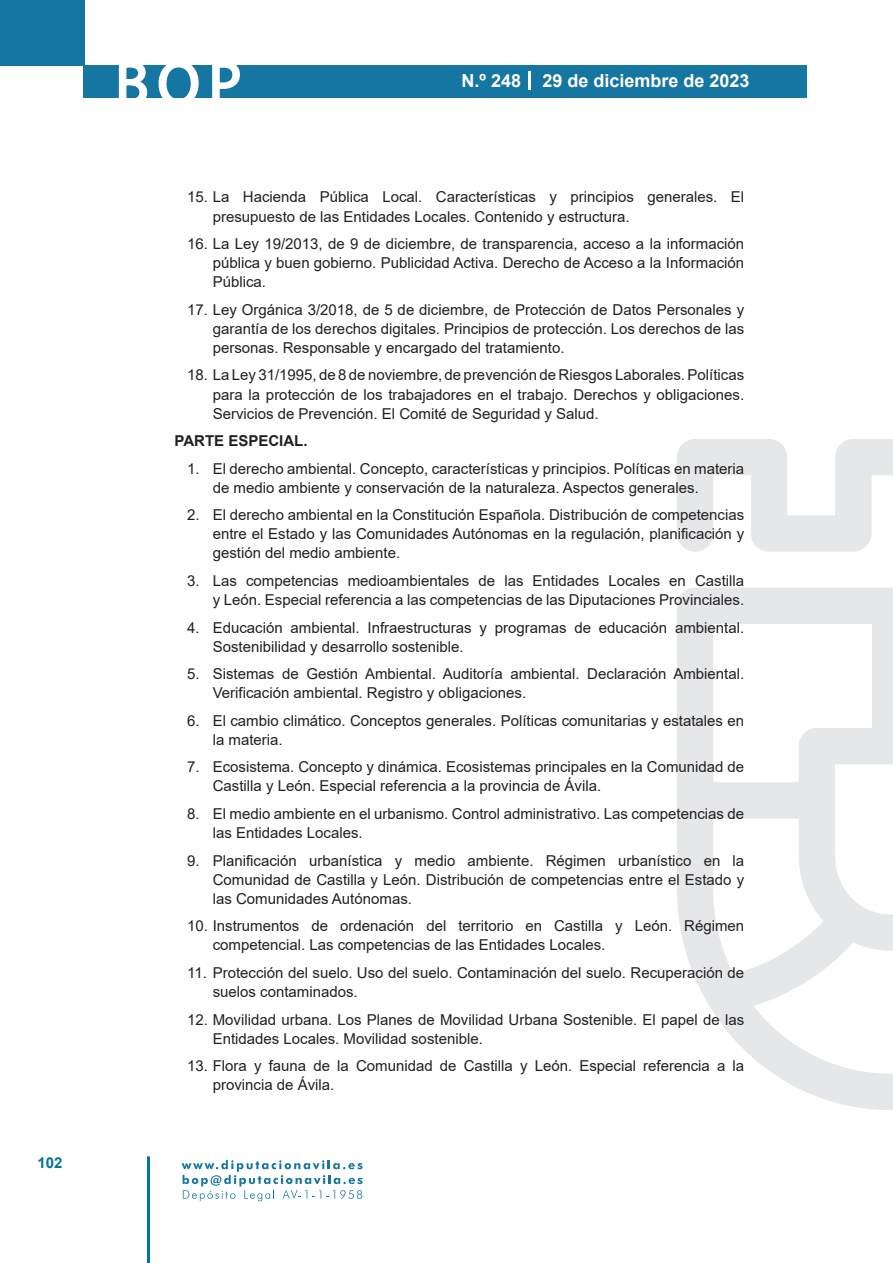
<style>
.page{position:relative;width:893px;height:1263px;background:#fff}
.page>*{position:absolute;margin:0;border:0;box-sizing:border-box;transform-origin:0 0}
.t1{font:500 61.5px "Avant Garde";color:#fff}
.t2{font:700 18px "Arial";color:#fff}
.t3{font:15px/19px "Arial";color:#231f20}
.texto_normal{font:700 15px "Arial";color:#231f20}
.t4{font:700 15px "Arial";color:#04739f}
</style>
<div class="page">
<div style="left:0;top:0;width:85px;height:65px;background:#1676a2"></div>
<div style="left:84px;top:65px;width:723px;height:33px;background:#1676a2"></div>
<svg style="left:118px;top:65px;width:30px;height:33px"></svg>
<svg style="left:158px;top:65px;width:41px;height:33px"></svg>
<svg style="left:212px;top:65px;width:28px;height:33px"></svg>
<svg style="left:182px;top:1160px;width:181px;height:41px"></svg>
<hr style="left:147px;top:1156px;width:3px;height:107px;background:#04739f">
<svg style="left:529px;top:71px;width:2px;height:19px"></svg>
<svg style="left:677px;top:439px;width:216px;height:671px"></svg>
<p class="t4" style="left:37px;top:1152px;width:27px">102</p>
<h1 class="t1" style="left:115px;top:46px;width:128px">BOP</h1>
<p class="t2" style="left:462px;top:68px;width:289px">N.º 248 29 de diciembre de 2023</p>
<p class="t3" style="left:213px;top:187px;width:533px;text-indent:-26px">15. La Hacienda Pública Local. Características y principios generales. El presupuesto de las Entidades Locales. Contenido y estructura.</p>
<p class="t3" style="left:213px;top:234px;width:533px;text-align:justify;text-indent:-26px">16. La Ley 19/2013, de 9 de diciembre, de transparencia, acceso a la información pública y buen gobierno. Publicidad Activa. Derecho de Acceso a la Información Pública.</p>
<p class="t3" style="left:213px;top:300px;width:533px;text-align:justify;text-indent:-26px">17. Ley Orgánica 3/2018, de 5 de diciembre, de Protección de Datos Personales y garantía de los derechos digitales. Principios de protección. Los derechos de las personas. Responsable y encargado del tratamiento.</p>
<p class="t3" style="left:213px;top:366px;width:533px;text-align:justify;text-indent:-26px">18. La Ley 31/1995, de 8 de noviembre, de prevención de Riesgos Laborales. Políticas para la protección de los trabajadores en el trabajo. Derechos y obligaciones.<br>Servicios de Prevención. El Comité de Seguridad y Salud.</p>
<p class="texto_normal" style="left:174px;top:430px;width:135px">PARTE ESPECIAL.</p>
<p class="t3" style="left:213px;top:459px;width:533px;text-indent:-26px">1. El derecho ambiental. Concepto, características y principios. Políticas en materia de medio ambiente y conservación de la naturaleza. Aspectos generales.</p>
<p class="t3" style="left:213px;top:505px;width:533px;text-align:justify;text-indent:-26px">2. El derecho ambiental en la Constitución Española. Distribución de competencias entre el Estado y las Comunidades Autónomas en la regulación, planificación y gestión del medio ambiente.</p>
<p class="t3" style="left:187px;top:571px;width:559px;text-align:right">3. Las competencias medioambientales de las Entidades Locales en Castilla y León. Especial referencia a las competencias de las Diputaciones Provinciales.</p>
<p class="t3" style="left:213px;top:618px;width:533px;text-indent:-26px">4. Educación ambiental. Infraestructuras y programas de educación ambiental.<br>Sostenibilidad y desarrollo sostenible.</p>
<p class="t3" style="left:213px;top:664px;width:533px;text-indent:-26px">5. Sistemas de Gestión Ambiental. Auditoría ambiental. Declaración Ambiental.<br>Verificación ambiental. Registro y obligaciones.</p>
<p class="t3" style="left:213px;top:711px;width:533px;text-indent:-26px">6. El cambio climático. Conceptos generales. Políticas comunitarias y estatales en la materia.</p>
<p class="t3" style="left:213px;top:757px;width:533px;text-indent:-26px">7. Ecosistema. Concepto y dinámica. Ecosistemas principales en la Comunidad de<br>Castilla y León. Especial referencia a la provincia de Ávila.</p>
<p class="t3" style="left:213px;top:804px;width:533px;text-indent:-26px">8. El medio ambiente en el urbanismo. Control administrativo. Las competencias de las Entidades Locales.</p>
<p class="t3" style="left:213px;top:851px;width:533px;text-align:justify;text-indent:-26px">9. Planificación urbanística y medio ambiente. Régimen urbanístico en la Comunidad de Castilla y León. Distribución de competencias entre el Estado y las Comunidades Autónomas.</p>
<p class="t3" style="left:213px;top:916px;width:533px;text-indent:-26px">10. Instrumentos de ordenación del territorio en Castilla y León. Régimen competencial. Las competencias de las Entidades Locales.</p>
<p class="t3" style="left:213px;top:963px;width:533px;text-indent:-26px">11. Protección del suelo. Uso del suelo. Contaminación del suelo. Recuperación de suelos contaminados.</p>
<p class="t3" style="left:213px;top:1009px;width:533px;text-indent:-26px">12. Movilidad urbana. Los Planes de Movilidad Urbana Sostenible. El papel de las<br>Entidades Locales. Movilidad sostenible.</p>
<p class="t3" style="left:213px;top:1056px;width:533px;text-indent:-26px">13. Flora y fauna de la Comunidad de Castilla y León. Especial referencia a la provincia de Ávila.</p>
</div>
